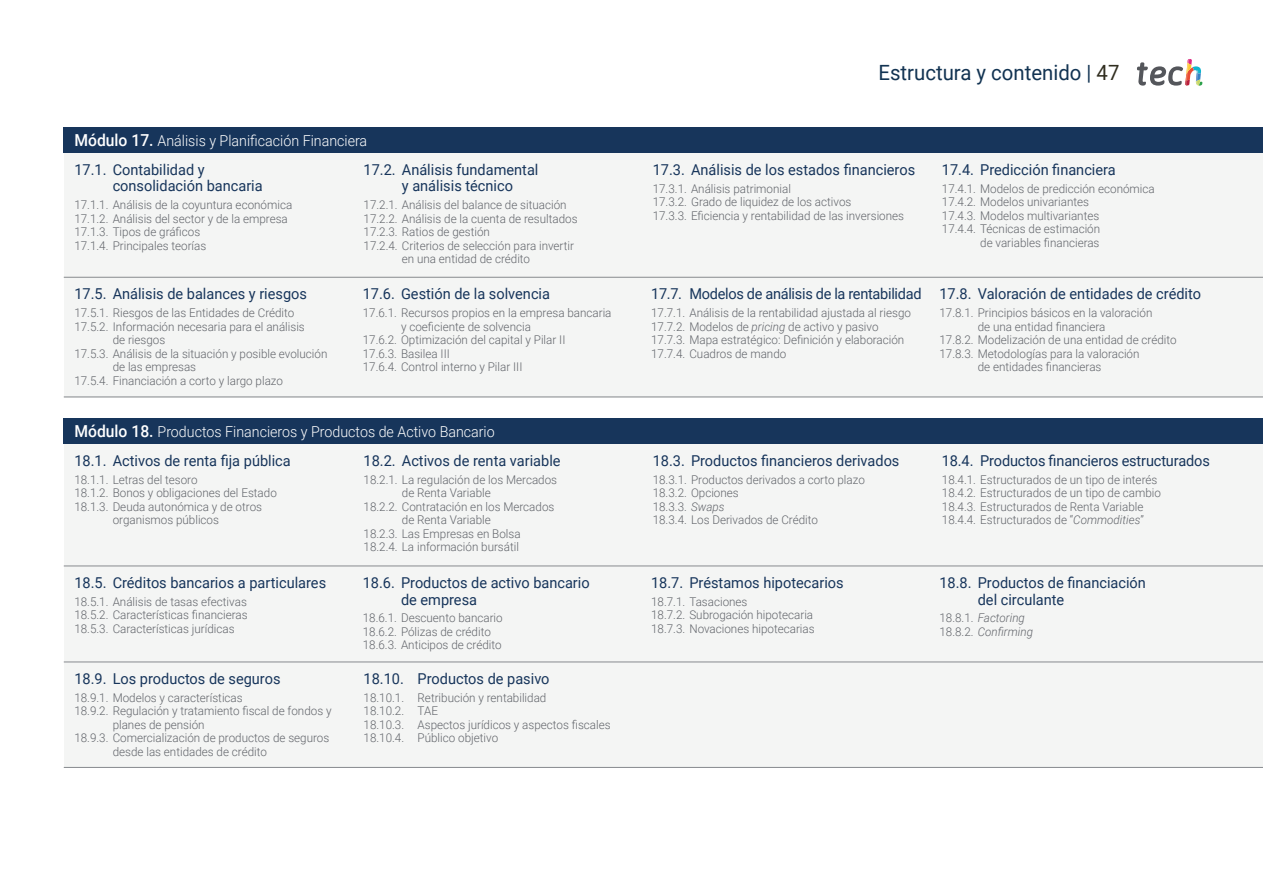
<style>
.page{position:relative;width:1263px;height:893px;background:#fff}
.page>*{position:absolute;margin:0;border:0;box-sizing:border-box;transform-origin:0 0}
.t1{font:21px "Roboto";color:#123352}
.t2{font:15px/16.5px "Roboto";color:#17355b}
.t3{font:300 15px "Roboto";color:#fff;scale:.95 1}
.t4{font:15px "Roboto";letter-spacing:-.02em;color:#17355b}
.t5{font:300 12px/13.5px "Roboto";color:#61646a}
.t6{font:italic 300 12px/13.5px "Roboto";color:#61646a}
.s1{font-weight:500;font-size:16.5px}
.s2{color:#312e20}
.s3{font-style:italic}
.s4{font-style:normal}
</style>
<div class="page">
<div style="left:64px;top:153px;width:1199px;height:244px;background:#f4f5f4"></div>
<div style="left:64px;top:128px;width:1199px;height:25px;background:#17355b"></div>
<hr style="left:64px;top:277px;width:1199px;height:1px;background:#878a8e">
<hr style="left:64px;top:397px;width:1199px;height:1px;background:#878a8e">
<div style="left:64px;top:444px;width:1199px;height:324px;background:#f4f5f4"></div>
<div style="left:64px;top:418px;width:1199px;height:26px;background:#17355b"></div>
<hr style="left:64px;top:566px;width:1199px;height:1px;background:#878a8e">
<hr style="left:64px;top:662px;width:1199px;height:1px;background:#878a8e">
<hr style="left:64px;top:767px;width:1199px;height:1px;background:#878a8e">
<svg style="left:1137px;top:59px;width:65px;height:27px"></svg>
<p class="t3" style="left:74px;top:130px;width:310px"><span class="s1">Módulo 17.</span> Análisis y Planificación Financiera</p>
<p class="t2" style="left:113px;top:161px;width:152px;text-indent:-38px">17.1. Contabilidad y consolidación bancaria</p>
<p class="t5" style="left:74px;top:198px;width:219px">17.1.1. Análisis de la coyuntura económica 17.1.2. Análisis del sector y de la empresa 17.1.3. Tipos de gráficos<br>17.1.4. Principales teorías</p>
<p class="t2" style="left:74px;top:285px;width:234px">17.5. Análisis de balances y riesgos</p>
<p class="t5" style="left:74px;top:306px;width:221px">17.5.1. Riesgos de las Entidades de Crédito</p>
<p class="t5" style="left:74px;top:319px;width:232px">17.5.2. Información necesaria para el análisis</p>
<p class="t5" style="left:113px;top:333px;width:54px">de riesgos</p>
<p class="t5" style="left:74px;top:346px;width:255px">17.5.3. Análisis de la situación y posible evolución</p>
<p class="t5" style="left:113px;top:360px;width:85px">de las empresas</p>
<p class="t5" style="left:74px;top:373px;width:210px">17.5.4. Financiación a corto y largo plazo</p>
<p class="t2" style="left:402px;top:161px;width:138px;text-indent:-38px">17.2. Análisis fundamental y análisis técnico</p>
<p class="t5" style="left:364px;top:198px;width:204px">17.2.1. Análisis del balance de situación</p>
<p class="t5" style="left:364px;top:211px;width:216px">17.2.2. Análisis de la cuenta de resultados</p>
<p class="t5" style="left:364px;top:225px;width:128px">17.2.3. Ratios de gestión</p>
<p class="t5" style="left:364px;top:238px;width:212px">17.2.4. Criterios de selección para invertir</p>
<p class="t5" style="left:402px;top:252px;width:130px">en una entidad de crédito</p>
<p class="t2" style="left:363px;top:285px;width:189px">17.6. Gestión de la solvencia</p>
<p class="t5" style="left:363px;top:306px;width:250px">17.6.1. Recursos propios en la empresa bancaria</p>
<p class="t5" style="left:401px;top:319px;width:131px">y coeficiente de solvencia</p>
<p class="t5" style="left:363px;top:333px;width:204px">17.6.2. Optimización del capital y Pilar II</p>
<p class="t5" style="left:363px;top:346px;width:89px">17.6.3. Basilea III</p>
<p class="t5" style="left:363px;top:360px;width:161px">17.6.4. Control interno y Pilar III</p>
<p class="t3" style="left:74px;top:421px;width:444px"><span class="s1">Módulo 18.</span> Productos Financieros y Productos de Activo Bancario</p>
<p class="t2" style="left:74px;top:452px;width:218px">18.1. Activos de renta fija pública</p>
<p class="t5" style="left:74px;top:472px;width:125px">18.1.1. Letras del tesoro</p>
<p class="t5" style="left:74px;top:486px;width:204px">18.1.2. Bonos y obligaciones del Estado</p>
<p class="t5" style="left:74px;top:499px;width:189px">18.1.3. Deuda autonómica y de otros</p>
<p class="t5" style="left:113px;top:513px;width:108px">organismos públicos</p>
<p class="t2" style="left:74px;top:574px;width:253px">18.5. Créditos bancarios a particulares</p>
<p class="t5" style="left:74px;top:594px;width:175px;text-align:justify">18.5.1. Análisis de tasas efectivas 18.5.2. Características financieras 18.5.3. Características jurídicas</p>
<p class="t2" style="left:74px;top:670px;width:208px">18.9. Los productos de seguros</p>
<p class="t5" style="left:74px;top:690px;width:170px">18.9.1. Modelos y características</p>
<p class="t5" style="left:74px;top:704px;width:259px">18.9.2. Regulación y tratamiento fiscal de fondos y</p>
<p class="t5" style="left:113px;top:717px;width:94px">planes de pensión</p>
<p class="t5" style="left:74px;top:731px;width:256px">18.9.3. Comercialización de productos de seguros</p>
<p class="t5" style="left:113px;top:744px;width:156px">desde las entidades de crédito</p>
<p class="t2" style="left:364px;top:452px;width:198px">18.2. Activos de renta variable</p>
<p class="t5" style="left:364px;top:472px;width:195px">18.2.1. La regulación de los Mercados</p>
<p class="t5" style="left:402px;top:486px;width:90px">de Renta Variable</p>
<p class="t5" style="left:364px;top:499px;width:192px">18.2.2. Contratación en los Mercados</p>
<p class="t5" style="left:402px;top:513px;width:90px">de Renta Variable</p>
<p class="t5" style="left:364px;top:526px;width:159px">18.2.3. Las Empresas en Bolsa</p>
<p class="t5" style="left:364px;top:540px;width:157px">18.2.4. La información bursátil</p>
<p class="t2" style="left:401px;top:574px;width:190px;text-indent:-38px">18.6. Productos de activo bancario de empresa</p>
<p class="t5" style="left:363px;top:611px;width:141px">18.6.1. Descuento bancario<br>18.6.2. Pólizas de crédito<br>18.6.3. Anticipos de crédito</p>
<p class="t2" style="left:364px;top:670px;width:187px">18.10. Productos de pasivo</p>
<p class="t5" style="left:364px;top:690px;width:249px">18.10.1. Retribución y rentabilidad<br>18.10.2. TAE<br>18.10.3. Aspectos jurídicos y aspectos fiscales<br>18.10.4. Público objetivo</p>
<h1 class="t1" style="left:878px;top:57px;width:242px">Estructura y contenido | <span class="s2">47</span></h1>
<p class="t2" style="left:653px;top:161px;width:264px">17.3. Análisis de los estados financieros</p>
<p class="t5" style="left:653px;top:181px;width:253px">17.3.1. Análisis patrimonial<br>17.3.2. Grado de liquidez de los activos<br>17.3.3. Eficiencia y rentabilidad de las inversiones</p>
<p class="t4" style="left:651px;top:283px;width:272px">17.7. Modelos de análisis de la rentabilidad</p>
<p class="t5" style="left:651px;top:306px;width:261px">17.7.1. Análisis de la rentabilidad ajustada al riesgo 17.7.2. Modelos de <span class="s3">pricing</span> de activo y pasivo 17.7.3. Mapa estratégico: Definición y elaboración 17.7.4. Cuadros de mando</p>
<p class="t2" style="left:942px;top:161px;width:175px">17.4. Predicción financiera</p>
<p class="t5" style="left:942px;top:181px;width:214px">17.4.1. Modelos de predicción económica</p>
<p class="t5" style="left:942px;top:195px;width:149px">17.4.2. Modelos univariantes</p>
<p class="t5" style="left:942px;top:208px;width:159px">17.4.3. Modelos multivariantes</p>
<p class="t5" style="left:942px;top:222px;width:160px">17.4.4. Técnicas de estimación</p>
<p class="t5" style="left:980px;top:235px;width:121px">de variables financieras</p>
<p class="t2" style="left:939px;top:285px;width:263px">17.8. Valoración de entidades de crédito</p>
<p class="t5" style="left:939px;top:306px;width:214px">17.8.1. Principios básicos en la valoración</p>
<p class="t5" style="left:978px;top:319px;width:129px">de una entidad financiera</p>
<p class="t5" style="left:939px;top:333px;width:239px">17.8.2. Modelización de una entidad de crédito</p>
<p class="t5" style="left:939px;top:346px;width:202px">17.8.3. Metodologías para la valoración</p>
<p class="t5" style="left:978px;top:360px;width:125px">de entidades financieras</p>
<p class="t2" style="left:653px;top:452px;width:248px">18.3. Productos financieros derivados</p>
<p class="t5" style="left:653px;top:472px;width:214px">18.3.1. Productos derivados a corto plazo<br>18.3.2. Opciones<br>18.3.3. <span class="s3">Swaps<br></span>18.3.4. Los Derivados de Crédito</p>
<p class="t2" style="left:651px;top:574px;width:194px">18.7. Préstamos hipotecarios</p>
<p class="t5" style="left:651px;top:594px;width:165px">18.7.1. Tasaciones<br>18.7.2. Subrogación hipotecaria<br>18.7.3. Novaciones hipotecarias</p>
<p class="t2" style="left:942px;top:452px;width:269px">18.4. Productos financieros estructurados</p>
<p class="t5" style="left:942px;top:472px;width:221px">18.4.1. Estructurados de un tipo de interés 18.4.2. Estructurados de un tipo de cambio 18.4.3. Estructurados de Renta Variable 18.4.4. Estructurados de “<span class="s3">Commodities</span>”</p>
<p class="t2" style="left:978px;top:574px;width:170px;text-indent:-38px">18.8. Productos de financiación del circulante</p>
<p class="t6" style="left:939px;top:611px;width:95px"><span class="s4">18.8.1.</span> Factoring<br><span class="s4">18.8.2.</span> Confirming</p>
</div>
